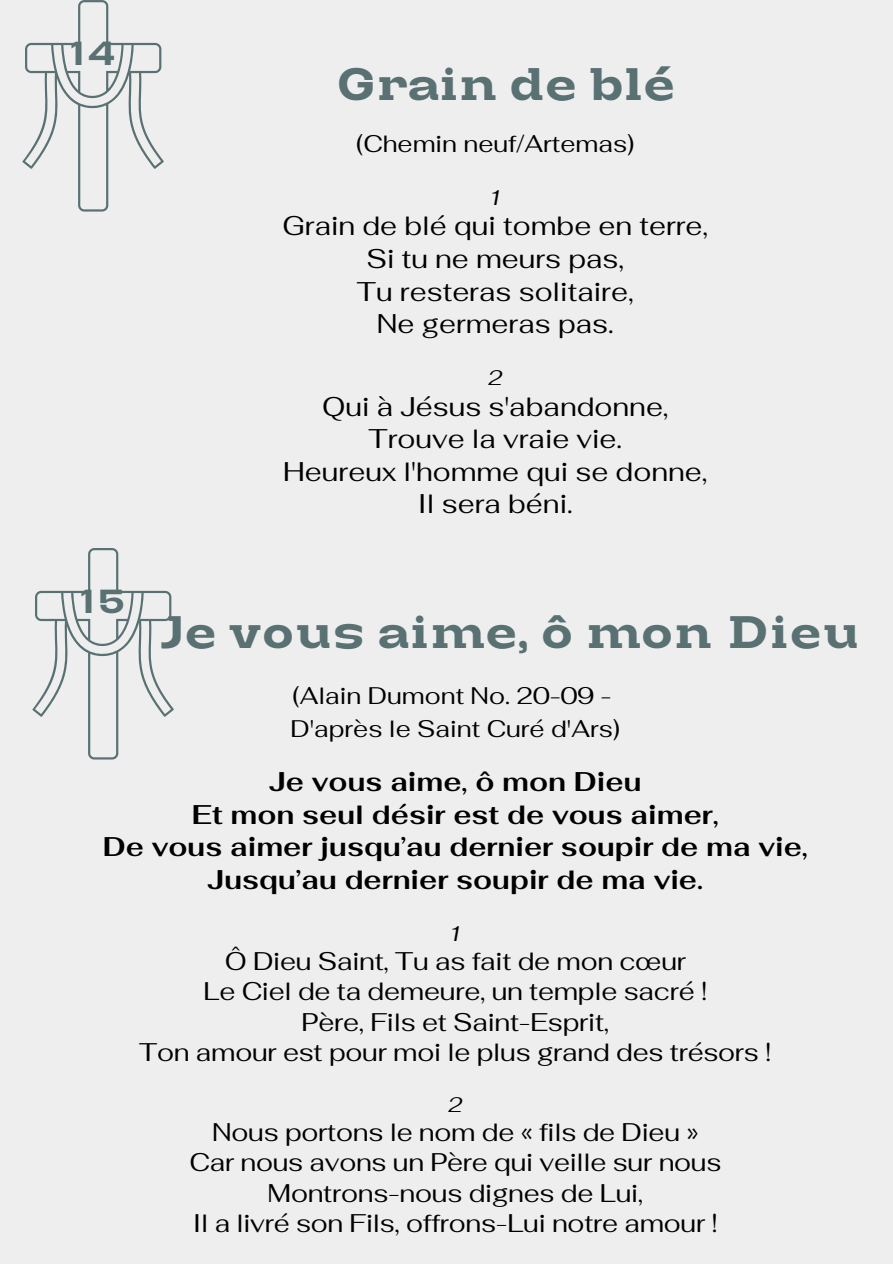
<style>
.page{position:relative;width:893px;height:1264px;background:#fff}
.page>*{position:absolute;margin:0;border:0;box-sizing:border-box;transform-origin:0 0}
.t1{font:700 expanded 45px "Lazord Slab";color:#597173}
.t2{font:700 expanded 45px "Lazord Slab";letter-spacing:-.02em;color:#597173}
.t3{font:700 expanded 33px "Lazord Slab";color:#597173}
.t4{font:27px/32.7px "Fahkwang";color:#000;text-align:center}
.t5{font:700 27px/32.7px "Fahkwang";color:#000;text-align:center}
.t6{font:25.5px/30.3px "Fahkwang";letter-spacing:-.01em;color:#000;text-align:center}
.t7{font:24px "Fahkwang";color:#000}
.t8{font:italic 21px "Fahkwang";color:#000}
</style>
<div class="page">
<div style="left:0;top:0;width:892px;height:1263px;background:#eee"></div>
<svg style="left:22px;top:0;width:142px;height:211px"></svg>
<svg style="left:32px;top:548px;width:142px;height:211px"></svg>
<p class="t3" style="left:71px;top:37px;width:46px">14</p>
<h3 class="t3" style="left:81px;top:585px;width:46px">15</h3>
<h3 class="t2" style="left:336px;top:62px;width:341px">Grain de blé</h3>
<p class="t7" style="left:356px;top:128px;width:280px">(Chemin neuf/Artemas)</p>
<h1 class="t8" style="left:488px;top:184px;width:16px">1</h1>
<h1 class="t4" style="left:282px;top:209px;width:427px">Grain de blé qui tombe en terre,<br>Si tu ne meurs pas,<br>Tu resteras solitaire,<br>Ne germeras pas.</h1>
<p class="t8" style="left:488px;top:364px;width:16px">2</p>
<p class="t4" style="left:283px;top:389px;width:425px">Qui à Jésus s'abandonne,<br>Trouve la vraie vie.<br>Heureux l'homme qui se donne,<br>Il sera béni.</p>
<h2 class="t1" style="left:159px;top:609px;width:702px">Je vous aime, ô mon Dieu</h2>
<p class="t7" style="left:292px;top:680px;width:320px">(Alain Dumont No. 20-09 -</p>
<p class="t7" style="left:290px;top:712px;width:331px">D'après le Saint Curé d'Ars)</p>
<h1 class="t5" style="left:103px;top:765px;width:706px">Je vous aime, ô mon Dieu<br>Et mon seul désir est de vous aimer,<br>De vous aimer jusqu’au dernier soupir de ma vie, Jusqu’au dernier soupir de ma vie.</h1>
<p class="t8" style="left:448px;top:919px;width:16px">1</p>
<p class="t6" style="left:139px;top:945px;width:633px">Ô Dieu Saint, Tu as fait de mon cœur<br>Le Ciel de ta demeure, un temple sacré !<br>Père, Fils et Saint-Esprit,<br>Ton amour est pour moi le plus grand des trésors !</p>
<p class="t8" style="left:448px;top:1090px;width:16px">2</p>
<p class="t6" style="left:189px;top:1116px;width:533px">Nous portons le nom de « fils de Dieu » Car nous avons un Père qui veille sur nous Montrons-nous dignes de Lui,<br>Il a livré son Fils, offrons-Lui notre amour !</p>
</div>
